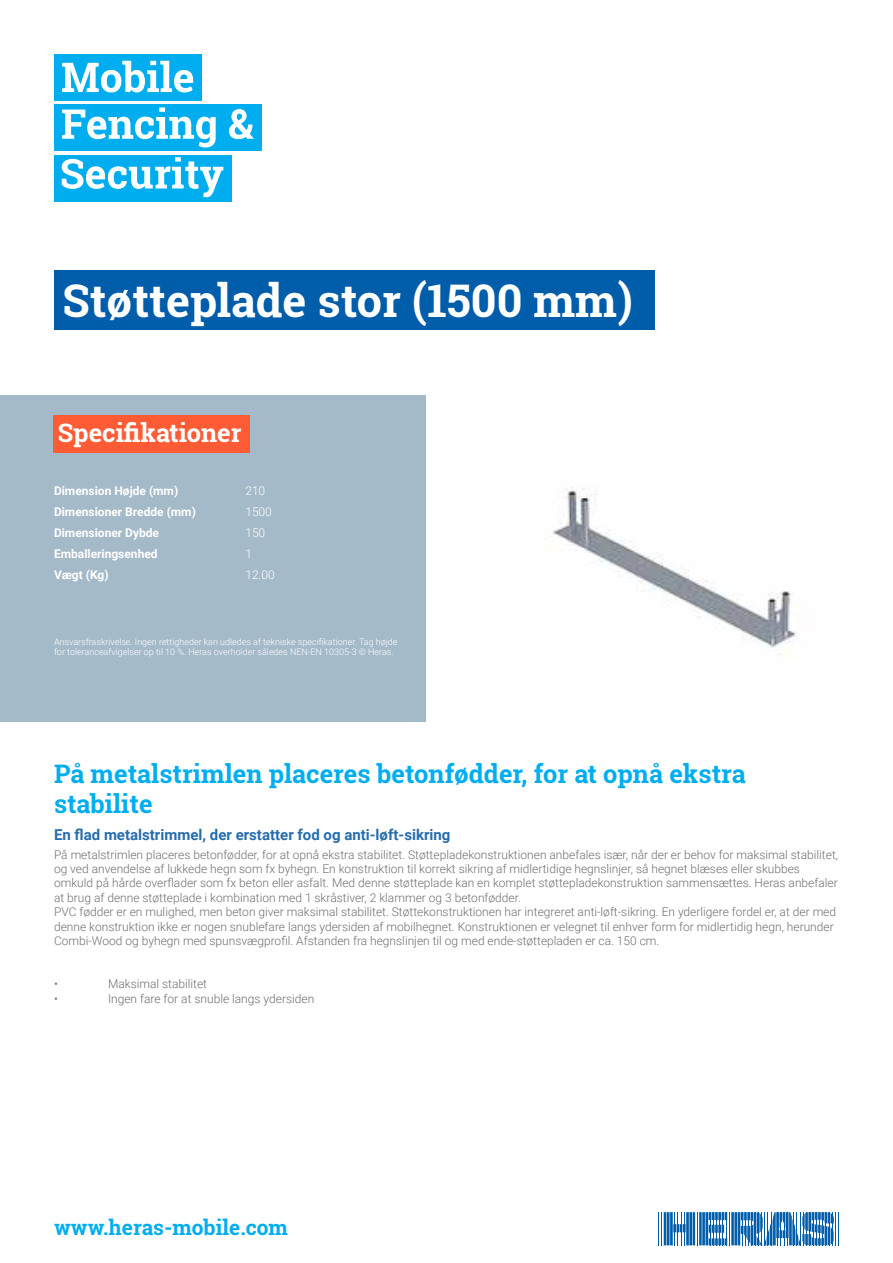
<style>
.page{position:relative;width:893px;height:1263px;background:#fff}
.page>*{position:absolute;margin:0;border:0;box-sizing:border-box;transform-origin:0 0}
.t1{font:700 45px "Roboto Slab";color:#fff}
.t2{font:700 25.5px/30.6px "Roboto Slab";color:#00aeef}
.t3{font:700 25.5px "Roboto Slab";color:#fff}
.t4{font:700 21px "Roboto Slab";color:#00aeef}
.t5{font:700 15px "Roboto";color:#266dae}
.t6{font:300 12px/14.4px "Roboto";color:#6d6f73}
.t7{font:700 12px "Roboto";color:#fff}
.t8{font:300 12px "Roboto";color:#fff}
.t9{font:300 9px/10.8px "Roboto";color:#fff}
</style>
<div class="page">
<hr style="left:658px;top:1212px;width:1px;height:33px;background:#005daa">
<hr style="left:661px;top:1212px;width:1px;height:33px;background:#005daa">
<hr style="left:697px;top:1212px;width:1px;height:33px;background:#005daa">
<hr style="left:835px;top:1212px;width:1px;height:33px;background:#005daa">
<hr style="left:838px;top:1212px;width:1px;height:33px;background:#005daa">
<svg style="left:664px;top:1212px;width:31px;height:33px"></svg>
<hr style="left:705px;top:1212px;width:3px;height:33px;background:#005daa">
<hr style="left:702px;top:1212px;width:3px;height:33px;background:#005daa">
<hr style="left:699px;top:1212px;width:3px;height:33px;background:#005daa">
<svg style="left:709px;top:1212px;width:125px;height:33px"></svg>
<div style="left:54px;top:54px;width:147px;height:47px;background:#00aeef"></div>
<div style="left:54px;top:104px;width:207px;height:47px;background:#00aeef"></div>
<div style="left:54px;top:155px;width:177px;height:46px;background:#00aeef"></div>
<svg style="left:62px;top:61px;width:131px;height:31px"></svg>
<svg style="left:62px;top:107px;width:154px;height:40px"></svg>
<svg style="left:229px;top:109px;width:25px;height:30px"></svg>
<svg style="left:62px;top:157px;width:161px;height:40px"></svg>
<img style="left:545px;top:487px;width:251px;height:170px">
<div style="left:54px;top:270px;width:600px;height:59px;background:#005daa"></div>
<div style="left:0;top:396px;width:426px;height:326px;background:#a5bac9"></div>
<div style="left:54px;top:415px;width:196px;height:38px;background:#ff5c35"></div>
<h1 class="t1" style="left:63px;top:270px;width:572px">Støtteplade stor (1500 mm)</h1>
<h2 class="t3" style="left:58px;top:415px;width:185px">Specifikationer</h2>
<p class="t7" style="left:54px;top:482px;width:126px">Dimension Højde (mm)</p>
<p class="t8" style="left:245px;top:482px;width:21px">210</p>
<p class="t7" style="left:54px;top:503px;width:143px">Dimensioner Bredde (mm)</p>
<p class="t8" style="left:245px;top:503px;width:28px">1500</p>
<p class="t7" style="left:54px;top:524px;width:107px">Dimensioner Dybde</p>
<p class="t8" style="left:245px;top:524px;width:21px">150</p>
<p class="t7" style="left:54px;top:545px;width:105px">Emballeringsenhed</p>
<p class="t8" style="left:245px;top:545px;width:8px">1</p>
<p class="t7" style="left:54px;top:566px;width:56px">Vægt (Kg)</p>
<p class="t8" style="left:245px;top:566px;width:31px">12.00</p>
<p class="t9" style="left:54px;top:636px;width:345px">Ansvarsfraskrivelse. Ingen rettigheder kan udledes af tekniske specifikationer. Tag højde for toleranceafvigelser op til 10 %. Heras overholder således NEN-EN 10305-3 © Heras.</p>
<h2 class="t2" style="left:54px;top:758px;width:693px">På metalstrimlen placeres betonfødder, for at opnå ekstra stabilite</h2>
<p class="t5" style="left:54px;top:824px;width:398px">En flad metalstrimmel, der erstatter fod og anti-løft-sikring</p>
<p class="t6" style="left:54px;top:847px;width:786px">På metalstrimlen placeres betonfødder, for at opnå ekstra stabilitet. Støttepladekonstruktionen anbefales især, når der er behov for maksimal stabilitet, og ved anvendelse af lukkede hegn som fx byhegn. En konstruktion til korrekt sikring af midlertidige hegnslinjer, så hegnet blæses eller skubbes omkuld på hårde overflader som fx beton eller asfalt. Med denne støtteplade kan en komplet støttepladekonstruktion sammensættes. Heras anbefaler at brug af denne støtteplade i kombination med 1 skråstiver, 2 klammer og 3 betonfødder.<br>PVC fødder er en mulighed, men beton giver maksimal stabilitet. Støttekonstruktionen har integreret anti-løft-sikring. En yderligere fordel er, at der med denne konstruktion ikke er nogen snublefare langs ydersiden af mobilhegnet. Konstruktionen er velegnet til enhver form for midlertidig hegn, herunder Combi-Wood og byhegn med spunsvægprofil. Afstanden fra hegnslinjen til og med ende-støttepladen er ca. 150 cm.</p>
<p class="t6" style="left:54px;top:976px;width:5px">•</p>
<p class="t6" style="left:108px;top:976px;width:101px">Maksimal stabilitet</p>
<p class="t6" style="left:54px;top:991px;width:5px">•</p>
<p class="t6" style="left:108px;top:991px;width:208px">Ingen fare for at snuble langs ydersiden</p>
<h3 class="t4" style="left:54px;top:1213px;width:236px">www.heras-mobile.com</h3>
</div>
